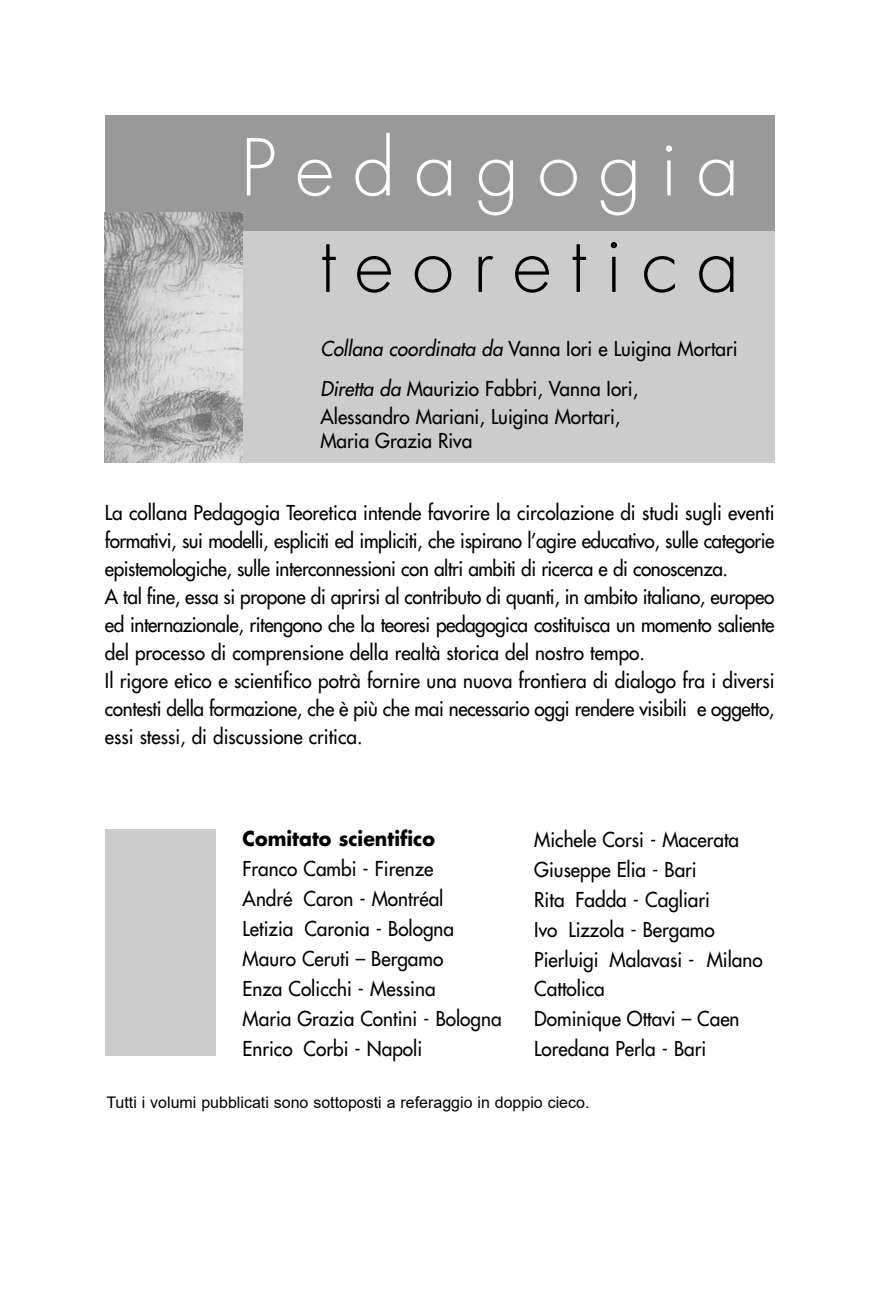
<style>
.page{position:relative;width:879px;height:1304px;background:#fff}
.page>*{position:absolute;margin:0;border:0;box-sizing:border-box;transform-origin:0 0}
.t1{font:300 76px "Futura Std";letter-spacing:.25em;color:#fff}
.t2{font:300 76px "Futura Std";letter-spacing:.25em;color:#000}
.t3{font:500 20px/28px "Futura Std";letter-spacing:-.02em;color:#000;scale:.95 1}
.t4{font:500 20px/29.8px "Futura Std";color:#000;scale:.95 1}
.t5{font:700 20px "Futura Std";color:#000;scale:.95 1}
.t6{font:16px "Arial";color:#000}
.s1{font-style:italic}
</style>
<div class="page">
<div style="left:243px;top:224px;width:531px;height:245px;background:#ccc"></div>
<div style="left:105px;top:116px;width:669px;height:115px;background:#999"></div>
<div style="left:105px;top:829px;width:111px;height:227px;background:#ccc"></div>
<img style="left:105px;top:212px;width:138px;height:251px">
<div style="left:56px;top:464px;width:792px;height:13px;background:#fff"></div>
<h1 class="t1" style="left:241px;top:132px;width:500px">Pedagogia</h1>
<h1 class="t2" style="left:320px;top:228px;width:421px">teoretica</h1>
<p class="t4" style="left:320px;top:330px;width:441px;line-height:40px"><span class="s1">Collana coordinata da</span> Vanna Iori e Luigina Mortari<br><span class="s1">Diretta da</span> Maurizio Fabbri, Vanna Iori,</p>
<p class="t4" style="left:320px;top:406px;width:317px;line-height:24px">Alessandro Mariani, Luigina Mortari,<br>Maria Grazia Riva</p>
<p class="t3" style="left:105px;top:500px;width:706px">La collana Pedagogia Teoretica intende favorire la circolazione di studi sugli eventi formativi, sui modelli, espliciti ed impliciti, che ispirano l’agire educativo, sulle categorie epistemologiche, sulle interconnessioni con altri ambiti di ricerca e di conoscenza.<br>A tal fine, essa si propone di aprirsi al contributo di quanti, in ambito italiano, europeo ed internazionale, ritengono che la teoresi pedagogica costituisca un momento saliente del processo di comprensione della realtà storica del nostro tempo.<br>Il rigore etico e scientifico potrà fornire una nuova frontiera di dialogo fra i diversi contesti della formazione, che è più che mai necessario oggi rendere visibili e oggetto, essi stessi, di discussione critica.</p>
<p class="t5" style="left:243px;top:829px;width:204px">Comitato scientifico</p>
<p class="t4" style="left:243px;top:855px;width:274px">Franco Cambi - Firenze<br>André Caron - Montréal<br>Letizia Caronia - Bologna<br>Mauro Ceruti – Bergamo<br>Enza Colicchi - Messina<br>Maria Grazia Contini - Bologna<br>Enrico Corbi - Napoli</p>
<p class="t4" style="left:534px;top:826px;width:242px">Michele Corsi - Macerata<br>Giuseppe Elia - Bari<br>Rita Fadda - Cagliari<br>Ivo Lizzola - Bergamo<br>Pierluigi Malavasi - Milano<br>Cattolica<br>Dominique Ottavi – Caen<br>Loredana Perla - Bari</p>
<p class="t6" style="left:106px;top:1091px;width:484px">Tutti i volumi pubblicati sono sottoposti a referaggio in doppio cieco.</p>
</div>
